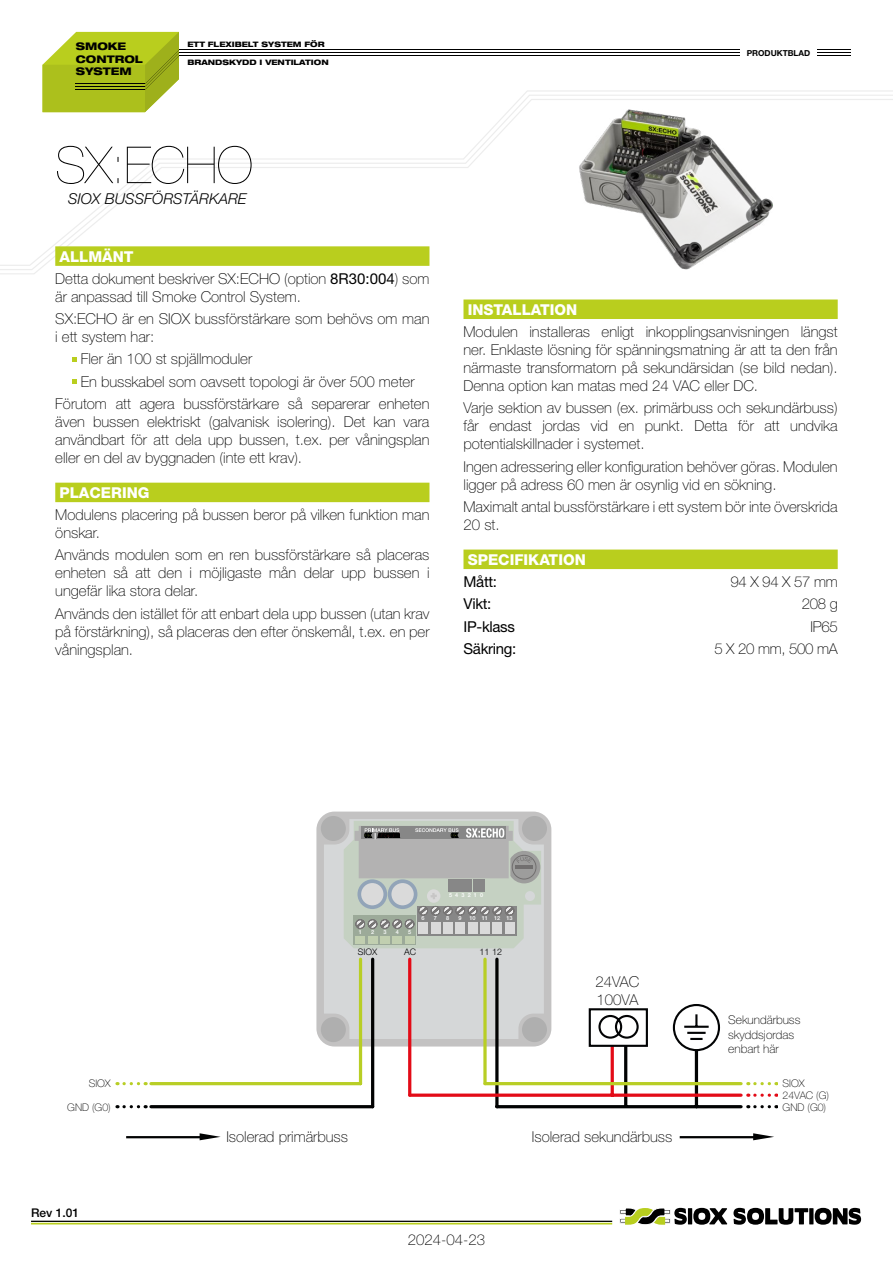
<style>
.page{position:relative;width:893px;height:1263px;background:#fff}
.page>*{position:absolute;margin:0;border:0;box-sizing:border-box;transform-origin:0 0}
.t1{font:200 51px "Helvetica Neue LT Pro";letter-spacing:-.02em;color:#000}
.t2{font:100 15px/18px "Helvetica Neue LT Pro";color:#000}
.t3{font:800 15px "Helvetica Neue LT Pro";color:#fff}
.t4{font:15px "Helvetica Neue LT Pro";letter-spacing:-.02em;color:#000}
.t5{font:italic 300 15px "Helvetica Neue LT Pro";color:#000}
.t6{font:100 12px/14.4px "Helvetica Neue LT Pro";color:#000}
.t7{font:500 12px "Helvetica Neue LT Pro";color:#000}
.t8{font:100 10.5px/12px "Helvetica Neue LT Pro";color:#000}
.t9{font:800 expanded 10.5px/12.6px "Helvetica Neue LT Pro";color:#000}
.t10{font:300 9px "Helvetica Neue LT Pro";color:#010202}
.t11{font:700 8.25px "Helvetica Neue LT Pro";color:#000}
.t12{font:800 expanded 7.5px "Helvetica Neue LT Pro";color:#000}
.t13{font:500 5.55px "Helvetica Neue LT Pro";letter-spacing:.555em;color:#fff}
.s1{font-weight:800;color:#fff}
.s2{font-weight:400}
</style>
<div class="page">
<hr style="left:31px;top:1221px;width:581px;height:1px;background:#000">
<hr style="left:31px;top:1223px;width:581px;height:1px;background:#b9ce1e">
<svg style="left:733px;top:1208px;width:128px;height:17px"></svg>
<svg style="left:620px;top:1208px;width:107px;height:17px"></svg>
<hr style="left:179px;top:50px;width:671px;height:1px;background:#000">
<svg style="left:43px;top:32px;width:136px;height:58px;background:#b0c22c"></svg>
<hr style="left:179px;top:53px;width:671px;height:1px;background:#000">
<hr style="left:179px;top:56px;width:671px;height:1px;background:#000">
<div style="left:740px;top:43px;width:77px;height:19px;background:#fff"></div>
<svg style="left:0;top:90px;width:893px;height:176px"></svg>
<div style="left:463px;top:299px;width:375px;height:20px;background:#b9ce1e"></div>
<div style="left:463px;top:549px;width:375px;height:20px;background:#b9ce1e"></div>
<div style="left:55px;top:246px;width:374px;height:20px;background:#b9ce1e"></div>
<div style="left:55px;top:483px;width:374px;height:19px;background:#b9ce1e"></div>
<svg style="left:72px;top:357px;width:5px;height:4px"></svg>
<svg style="left:72px;top:379px;width:5px;height:4px"></svg>
<div style="left:316px;top:811px;width:235px;height:235px;background:#c3c2c2;border-radius:18px"></div>
<div style="left:522px;top:1017px;width:25px;height:25px;background:#afafaf;border-radius:50%"></div>
<div style="left:321px;top:1017px;width:25px;height:25px;background:#afafaf;border-radius:50%"></div>
<div style="left:522px;top:816px;width:25px;height:25px;background:#afafaf;border-radius:50%"></div>
<div style="left:321px;top:816px;width:25px;height:25px;background:#afafaf;border-radius:50%"></div>
<svg style="left:324px;top:819px;width:220px;height:220px;background:#d1d3d4"></svg>
<hr style="left:151px;top:1082px;width:209px;height:3px;background:#b8ce25">
<svg style="left:483px;top:959px;width:4px;height:125px"></svg>
<hr style="left:359px;top:959px;width:3px;height:125px;background:#b8ce25">
<hr style="left:408px;top:959px;width:3px;height:136px;background:#e30b17">
<hr style="left:151px;top:1105px;width:222px;height:3px;background:#010202">
<svg style="left:124px;top:1082px;width:22px;height:3px"></svg>
<svg style="left:124px;top:1105px;width:22px;height:3px"></svg>
<svg style="left:755px;top:1082px;width:22px;height:3px"></svg>
<svg style="left:755px;top:1093px;width:22px;height:4px"></svg>
<svg style="left:755px;top:1105px;width:22px;height:3px"></svg>
<hr style="left:497px;top:1105px;width:244px;height:3px;background:#010202">
<svg style="left:495px;top:959px;width:4px;height:148px"></svg>
<hr style="left:624px;top:1046px;width:3px;height:60px;background:#010202">
<hr style="left:695px;top:1050px;width:3px;height:57px;background:#010202">
<hr style="left:371px;top:959px;width:3px;height:148px;background:#010202">
<hr style="left:611px;top:1047px;width:3px;height:48px;background:#e30b17">
<svg style="left:410px;top:1093px;width:331px;height:4px"></svg>
<hr style="left:485px;top:1082px;width:256px;height:3px;background:#b8ce25">
<svg style="left:672px;top:1004px;width:49px;height:48px"></svg>
<svg style="left:588px;top:1008px;width:60px;height:40px"></svg>
<svg style="left:126px;top:1133px;width:95px;height:7px"></svg>
<svg style="left:680px;top:1133px;width:94px;height:7px"></svg>
<svg style="left:344px;top:821px;width:197px;height:127px"></svg>
<img style="left:578px;top:109px;width:195px;height:160px">
<p class="t9" style="left:76px;top:40px;width:69px">SMOKE<br>CONTROL<br>SYSTEM</p>
<p class="t12" style="left:188px;top:39px;width:139px">ETT FLEXIBELT SYSTEM FÖR</p>
<p class="t12" style="left:188px;top:57px;width:143px">BRANDSKYDD I VENTILATION</p>
<h1 class="t1" style="left:55px;top:136px;width:199px">SX:ECHO</h1>
<p class="t5" style="left:68px;top:190px;width:180px">SIOX BUSSFÖRSTÄRKARE</p>
<p class="t2" style="left:55px;top:245px;width:376px;line-height:22.2px"><span class="s1">ALLMÄNT<br></span>Detta dokument beskriver SX:ECHO (option <span class="s2">8R30:004</span>) som</p>
<p class="t2" style="left:55px;top:285px;width:376px;line-height:22.2px">är anpassad till Smoke Control System.<br>SX:ECHO är en SIOX bussförstärkare som behövs om man</p>
<p class="t2" style="left:55px;top:328px;width:100px">i ett system har:</p>
<p class="t2" style="left:81px;top:350px;width:173px">Fler än 100 st spjällmoduler</p>
<p class="t2" style="left:81px;top:372px;width:335px">En busskabel som oavsett topologi är över 500 meter</p>
<p class="t2" style="left:55px;top:394px;width:376px">Förutom att agera bussförstärkare så separerar enheten</p>
<p class="t2" style="left:55px;top:412px;width:376px;text-align:justify">även bussen elektriskt (galvanisk isolering). Det kan vara användbart för att dela upp bussen, t.ex. per våningsplan eller en del av byggnaden (inte ett krav).</p>
<p class="t3" style="left:60px;top:484px;width:91px">PLACERING</p>
<p class="t2" style="left:55px;top:506px;width:376px">Modulens placering på bussen beror på vilken funktion man önskar.</p>
<p class="t2" style="left:55px;top:546px;width:376px;text-align:justify">Används modulen som en ren bussförstärkare så placeras enheten så att den i möjligaste mån delar upp bussen i ungefär lika stora delar.</p>
<p class="t2" style="left:55px;top:604px;width:376px;text-align:justify">Används den istället för att enbart dela upp bussen (utan krav på förstärkning), så placeras den efter önskemål, t.ex. en per våningsplan.</p>
<p class="t11" style="left:747px;top:48px;width:65px">PRODUKTBLAD</p>
<p class="t3" style="left:468px;top:300px;width:111px">INSTALLATION</p>
<p class="t2" style="left:463px;top:323px;width:376px;text-align:justify">Modulen installeras enligt inkopplingsanvisningen längst ner. Enklaste lösning för spänningsmatning är att ta den från närmaste transformatorn på sekundärsidan (se bild nedan).<br>Denna option kan matas med 24 VAC eller DC.</p>
<p class="t2" style="left:463px;top:399px;width:376px;text-align:justify">Varje sektion av bussen (ex. primärbuss och sekundärbuss) får endast jordas vid en punkt. Detta för att undvika potentialskillnader i systemet.</p>
<p class="t2" style="left:463px;top:457px;width:376px">Ingen adressering eller konfiguration behöver göras. Modulen ligger på adress 60 men är osynlig vid en sökning.</p>
<p class="t2" style="left:463px;top:497px;width:376px">Maximalt antal bussförstärkare i ett system bör inte överskrida<br>20 st.</p>
<p class="t3" style="left:468px;top:550px;width:120px">SPECIFIKATION</p>
<p class="t4" style="left:463px;top:573px;width:35px">Mått:</p>
<p class="t2" style="left:730px;top:573px;width:109px">94 X 94 X 57 mm</p>
<p class="t4" style="left:463px;top:595px;width:29px">Vikt:</p>
<p class="t2" style="left:802px;top:595px;width:38px">208 g</p>
<p class="t4" style="left:463px;top:617px;width:53px">IP-klass</p>
<p class="t2" style="left:810px;top:617px;width:29px">IP65</p>
<p class="t4" style="left:463px;top:639px;width:54px">Säkring:</p>
<p class="t2" style="left:714px;top:639px;width:125px">5 X 20 mm, 500 mA</p>
<p class="t13" style="left:449px;top:892px;width:36px">543210</p>
<p class="t13" style="left:422px;top:915px;width:5px">6</p>
<p class="t13" style="left:434px;top:915px;width:5px">7</p>
<p class="t13" style="left:446px;top:915px;width:5px">8</p>
<p class="t13" style="left:459px;top:915px;width:5px">9</p>
<p class="t13" style="left:469px;top:915px;width:45px">10 11 12 13</p>
<p class="t8" style="left:89px;top:1077px;width:24px">SIOX</p>
<p class="t8" style="left:67px;top:1101px;width:45px">GND (G0)</p>
<p class="t7" style="left:31px;top:1206px;width:50px">Rev 1.01</p>
<p class="t13" style="left:359px;top:929px;width:5px">1</p>
<p class="t13" style="left:371px;top:929px;width:5px">2</p>
<p class="t13" style="left:383px;top:929px;width:5px">3</p>
<p class="t13" style="left:396px;top:929px;width:5px">4</p>
<p class="t13" style="left:408px;top:929px;width:5px">5</p>
<p class="t10" style="left:358px;top:947px;width:21px">SIOX</p>
<p class="t10" style="left:404px;top:947px;width:14px">AC</p>
<p class="t10" style="left:479px;top:947px;width:24px">11 12</p>
<p class="t2" style="left:595px;top:973px;width:45px">24VAC<br>100VA</p>
<p class="t2" style="left:226px;top:1127px;width:123px">Isolerad primärbuss</p>
<p class="t2" style="left:408px;top:1230px;width:79px">2024-04-23</p>
<p class="t2" style="left:532px;top:1127px;width:142px">Isolerad sekundärbuss</p>
<p class="t6" style="left:728px;top:1013px;width:74px">Sekundärbuss skyddsjordas enbart här</p>
<p class="t8" style="left:783px;top:1077px;width:48px">SIOX<br>24VAC (G)<br>GND (G0)</p>
</div>
